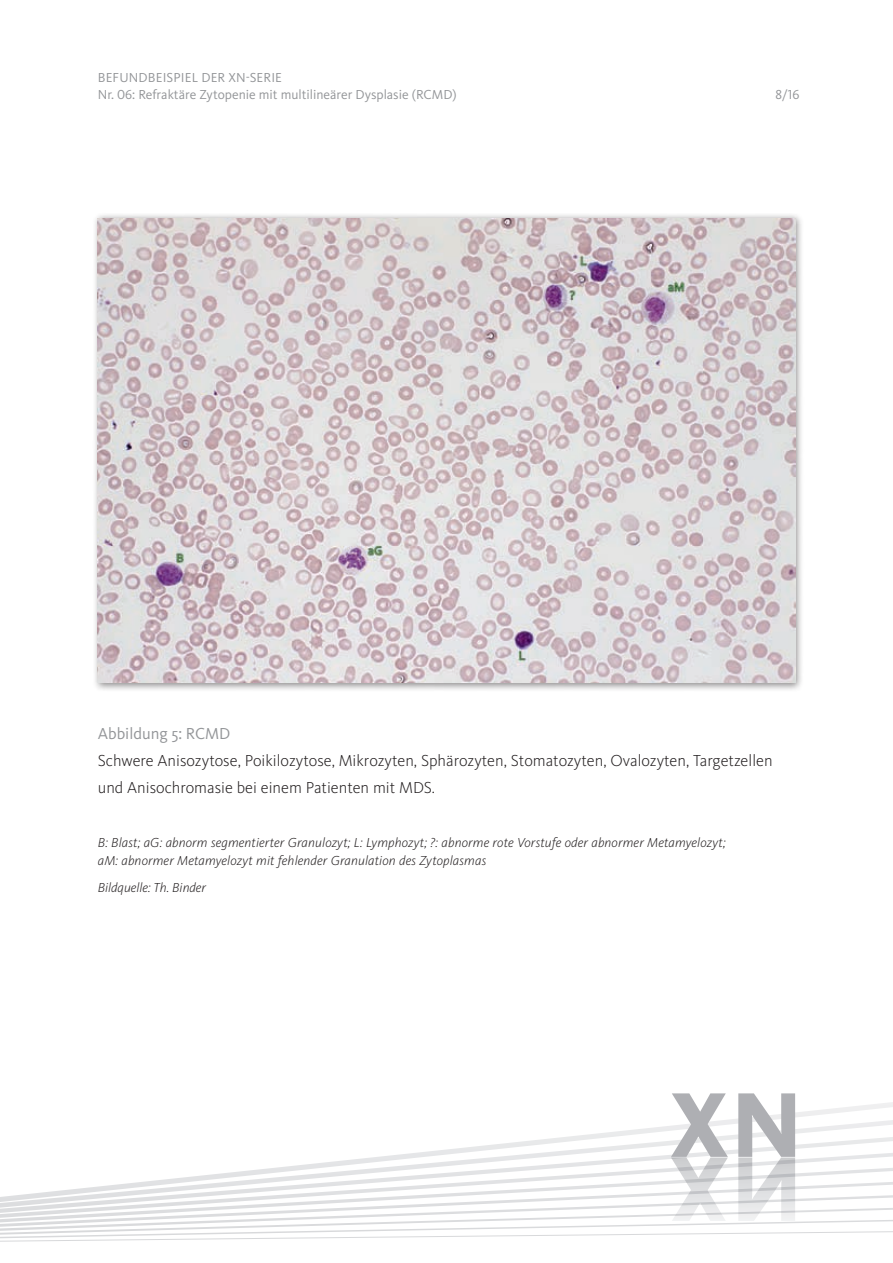
<style>
.page{position:relative;width:893px;height:1263px;background:#fff}
.page>*{position:absolute;margin:0;border:0;box-sizing:border-box;transform-origin:0 0}
._2-Subhead-Copy_3rd{font:300 16.5px/27px "Kievit Pro";color:#231f20}
._2-Copy{font:italic 300 13.5px/27px "Kievit Pro";letter-spacing:.01em;color:#231f20}
.t1{font:13.5px/16.5px "Kievit Pro";color:#939598}
.s1{font-weight:400;color:#939598}
</style>
<div class="page">
<svg style="left:0;top:1094px;width:893px;height:148px"></svg>
<svg style="left:671px;top:1093px;width:124px;height:128px"></svg>
<div style="left:92px;top:212px;width:712px;height:480px;background:#231f20;opacity:.5"></div>
<img style="left:98px;top:218px;width:697px;height:465px">
<p class="t1" style="left:98px;top:70px;width:360px">BEFUNDBEISPIEL DER XN-SERIE<br>Nr. 06: Refraktäre Zytopenie mit multilineärer Dysplasie (RCMD)</p>
<p class="t1" style="left:775px;top:86px;width:25px">8/16</p>
<p class="_2-Subhead-Copy_3rd" style="left:98px;top:720px;width:676px"><span class="s1">Abbildung 5: RCMD<br></span>Schwere Anisozytose, Poikilozytose, Mikrozyten, Sphärozyten, Stomatozyten, Ovalozyten, Targetzellen und Anisochromasie bei einem Patienten mit MDS.</p>
<p class="_2-Copy" style="left:98px;top:829px;width:629px">B: Blast; aG: abnorm segmentierter Granulozyt; L: Lymphozyt; ?: abnorme rote Vorstufe oder abnormer Metamyelozyt;</p>
<p class="_2-Copy" style="left:98px;top:847px;width:390px">aM: abnormer Metamyelozyt mit fehlender Granulation des Zytoplasmas<br>Bildquelle: Th. Binder</p>
</div>
